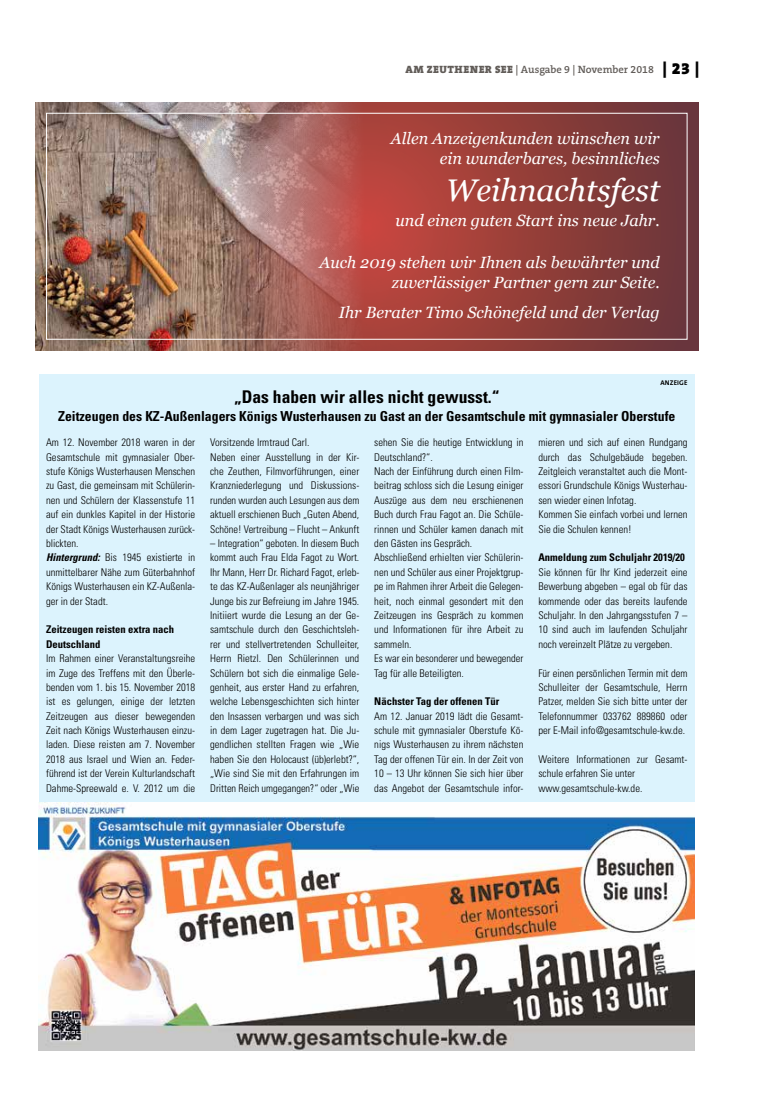
<style>
.page{position:relative;width:762px;height:1117px;background:#fff}
.page>*{position:absolute;margin:0;border:0;box-sizing:border-box;transform-origin:0 0}
.t1{font:italic 31.25px "Georgia";color:#fff}
.t2{font:700 condensed 17.5px "Univers";color:#000}
.t3{font:italic 16.25px/20px "Georgia";color:#fff;text-align:right}
.t4{font:700 condensed 13.75px "Univers";color:#000}
.t5{font:300 condensed 10.62px/14.4px "Univers";color:#000}
.t6{font:700 condensed 10.62px/14.4px "Univers";color:#000}
.t7{font:600 10.62px "The Serif B W6";color:#615c58}
.t8{font:700 6.88px "The Sans B W7";letter-spacing:.025em;color:#000}
.s1{font-family:"The Serif B W9";font-weight:900}
.s2{font-family:"The Serif B W9";font-weight:900;font-size:16.25px;color:#000}
.s3{font-weight:700;font-style:italic}
</style>
<div class="page">
<div style="left:39px;top:374px;width:655px;height:428px;background:#dcf3fd"></div>
<img style="left:39px;top:802px;width:655px;height:248px">
<svg style="left:448px;top:102px;width:250px;height:248px;background:#883c3a"></svg>
<img style="left:35px;top:102px;width:413px;height:248px">
<div style="left:46px;top:113px;width:641px;height:226px;border:1px solid #fff"></div>
<p class="t7" style="left:405px;top:63px;width:295px"><span class="s1">AM ZEUTHENER SEE</span> | Ausgabe 9 | November 2018 <span class="s2">| 23 |</span></p>
<h3 class="t3" style="left:391px;top:129px;width:270px">Allen Anzeigenkunden wünschen wir ein wunderbares, besinnliches</h3>
<h1 class="t1" style="left:446px;top:172px;width:215px">Weihnachtsfest</h1>
<h3 class="t3" style="left:395px;top:211px;width:266px">und einen guten Start ins neue Jahr.</h3>
<h3 class="t3" style="left:320px;top:252px;width:342px">Auch 2019 stehen wir Ihnen als bewährter und zuverlässiger Partner gern zur Seite.</h3>
<h3 class="t3" style="left:339px;top:303px;width:322px">Ihr Berater Timo Schönefeld und der Verlag</h3>
<p class="t8" style="left:660px;top:378px;width:29px">ANZEIGE</p>
<h2 class="t2" style="left:234px;top:386px;width:267px">„Das haben wir alles nicht gewusst.“</h2>
<p class="t4" style="left:58px;top:407px;width:619px">Zeitzeugen des KZ-Außenlagers Königs Wusterhausen zu Gast an der Gesamtschule mit gymnasialer Oberstufe</p>
<p class="t5" style="left:46px;top:435px;width:151px">Am 12. November 2018 waren in der Gesamtschule mit gymnasialer Ober&shy;stufe Königs Wusterhausen Menschen zu Gast, die gemeinsam mit Schülerin&shy;nen und Schülern der Klassenstufe 11 auf ein dunkles Kapitel in der Historie der Stadt Königs Wusterhausen zurück&shy;blickten.<br><span class="s3">Hintergrund:</span> Bis 1945 existierte in unmittelbarer Nähe zum Güterbahnhof Königs Wusterhausen ein KZ-Außenla&shy;ger in der Stadt.</p>
<p class="t6" style="left:46px;top:622px;width:130px">Zeitzeugen reisten extra nach<br>Deutschland</p>
<p class="t5" style="left:46px;top:651px;width:151px;text-align:justify">Im Rahmen einer Veranstaltungsreihe im Zuge des Treffens mit den Überle&shy;benden vom 1. bis 15. November 2018 ist es gelungen, einige der letzten Zeitzeugen aus dieser bewegenden Zeit nach Königs Wusterhausen einzu&shy;laden. Diese reisten am 7. November 2018 aus Israel und Wien an. Feder&shy;führend ist der Verein Kulturlandschaft Dahme-Spreewald e. V. 2012 um die</p>
<p class="t5" style="left:374px;top:435px;width:151px">sehen Sie die heutige Entwicklung in<br>Deutschland?“.<br>Nach der Einführung durch einen Film&shy;beitrag schloss sich die Lesung einiger<br>Auszüge aus dem neu erschienenen<br>Buch durch Frau Fagot an. Die Schüle&shy;rinnen und Schüler kamen danach mit den Gästen ins Gespräch.<br>Abschließend erhielten vier Schülerin&shy;nen und Schüler aus einer Projektgrup&shy;pe im Rahmen ihrer Arbeit die Gelegen&shy;heit, noch einmal gesondert mit den<br>Zeitzeugen ins Gespräch zu kommen und Informationen für ihre Arbeit zu sammeln.<br>Es war ein besonderer und bewegender<br>Tag für alle Beteiligten.</p>
<p class="t6" style="left:374px;top:694px;width:126px">Nächster Tag der offenen Tür</p>
<p class="t5" style="left:374px;top:708px;width:151px;text-align:justify">Am 12. Januar 2019 lädt die Gesamt&shy;schule mit gymnasialer Oberstufe Kö&shy;nigs Wusterhausen zu ihrem nächsten Tag der offenen Tür ein. In der Zeit von 10 – 13 Uhr können Sie sich hier über das Angebot der Gesamtschule infor-</p>
<p class="t5" style="left:210px;top:435px;width:151px">Vorsitzende Irmtraud Carl.<br>Neben einer Ausstellung in der Kir&shy;che Zeuthen, Filmvorführungen, einer Kranzniederlegung und Diskussions&shy;runden wurden auch Lesungen aus dem aktuell erschienen Buch „Guten Abend, Schöne! Vertreibung – Flucht – Ankunft</p>
<p class="t5" style="left:210px;top:536px;width:151px;text-align:justify">– Integration“ geboten. In diesem Buch kommt auch Frau Elda Fagot zu Wort.<br>Ihr Mann, Herr Dr. Richard Fagot, erleb&shy;te das KZ-Außenlager als neunjähriger Junge bis zur Befreiung im Jahre 1945.<br>Initiiert wurde die Lesung an der Ge&shy;samtschule durch den Geschichtsleh&shy;rer und stellvertretenden Schulleiter, Herrn Rietzl. Den Schülerinnen und Schülern bot sich die einmalige Gele&shy;genheit, aus erster Hand zu erfahren, welche Lebensgeschichten sich hinter den Insassen verbargen und was sich in dem Lager zugetragen hat. Die Ju&shy;gendlichen stellten Fragen wie „Wie haben Sie den Holocaust (üb)erlebt?“, „Wie sind Sie mit den Erfahrungen im Dritten Reich umgegangen?“ oder „Wie</p>
<p class="t5" style="left:538px;top:435px;width:151px">mieren und sich auf einen Rundgang durch das Schulgebäude begeben.<br>Zeitgleich veranstaltet auch die Mont&shy;essori Grundschule Königs Wusterhau&shy;sen wieder einen Infotag.<br>Kommen Sie einfach vorbei und lernen Sie die Schulen kennen!</p>
<p class="t6" style="left:538px;top:550px;width:148px">Anmeldung zum Schuljahr 2019/20</p>
<p class="t5" style="left:538px;top:564px;width:151px;text-align:justify">Sie können für Ihr Kind jederzeit eine Bewerbung abgeben – egal ob für das kommende oder das bereits laufende Schuljahr. In den Jahrgangsstufen 7 – 10 sind auch im laufenden Schuljahr noch vereinzelt Plätze zu vergeben.</p>
<p class="t5" style="left:538px;top:665px;width:151px;text-align:justify">Für einen persönlichen Termin mit dem Schulleiter der Gesamtschule, Herrn Patzer, melden Sie sich bitte unter der Telefonnummer 033762 889860 oder per E-Mail info@gesamtschule-kw.de.</p>
<p class="t5" style="left:538px;top:751px;width:151px">Weitere Informationen zur Gesamt&shy;schule erfahren Sie unter www.gesamtschule-kw.de.</p>
</div>
